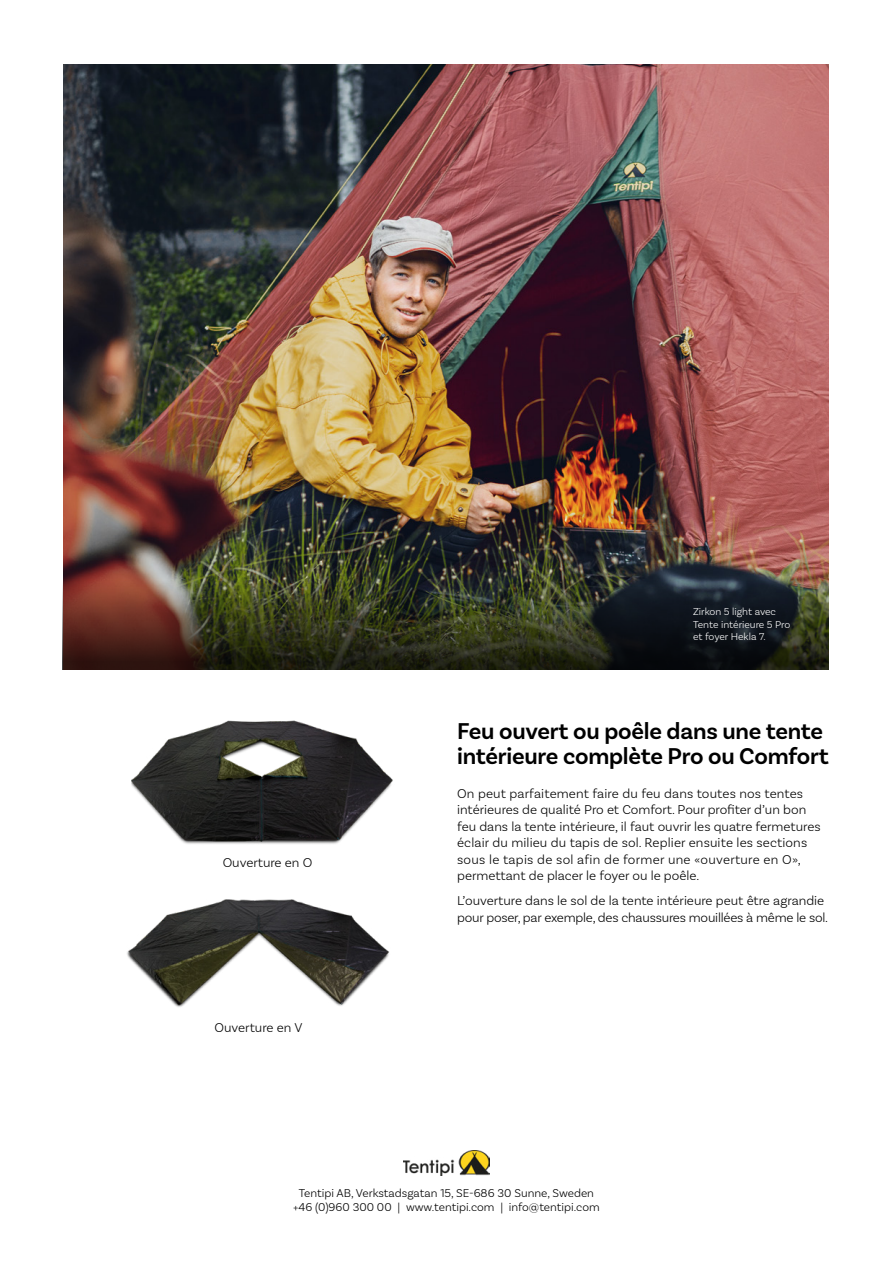
<style>
.page{position:relative;width:893px;height:1263px;background:#fff}
.page>*{position:absolute;margin:0;border:0;box-sizing:border-box;transform-origin:0 0}
.t1{font:600 24px/25.5px "Basic Sans";letter-spacing:-.01em;color:#000}
.t2{font:300 13.5px/16.5px "Basic Sans";color:#000}
.t3{font:300 12px/14.4px "Basic Sans";color:#000;text-align:center}
.t4{font:300 10.5px/12.6px "Basic Sans";color:#fff}
</style>
<div class="page">
<img style="left:63px;top:64px;width:766px;height:606px">
<img style="left:131px;top:721px;width:262px;height:123px">
<img style="left:62px;top:580px;width:766px;height:90px">
<img style="left:127px;top:900px;width:262px;height:107px">
<img style="left:404px;top:1150px;width:85px;height:26px">
<p class="t2" style="left:223px;top:854px;width:91px">Ouverture en O</p>
<p class="t2" style="left:215px;top:1018px;width:89px">Ouverture en V</p>
<p class="t4" style="left:693px;top:605px;width:99px">Zirkon 5 light avec<br>Tente intérieure 5 Pro et foyer Hekla 7.</p>
<h1 class="t1" style="left:457px;top:718px;width:373px">Feu ouvert ou poêle dans une tente intérieure complète Pro ou Comfort</h1>
<p class="t2" style="left:457px;top:785px;width:365px">On peut parfaitement faire du feu dans toutes nos tentes intérieures de qualité Pro et Comfort. Pour profiter d’un bon feu dans la tente intérieure, il faut ouvrir les quatre fermetures éclair du milieu du tapis de sol. Replier ensuite les sections sous le tapis de sol afin de former une «ouverture en O», permettant de placer le foyer ou le poêle.</p>
<p class="t2" style="left:457px;top:892px;width:372px">L’ouverture dans le sol de la tente intérieure peut être agrandie pour poser, par exemple, des chaussures mouillées à même le sol.</p>
<p class="t3" style="left:293px;top:1185px;width:308px">Tentipi AB, Verkstadsgatan 15, SE-686 30 Sunne, Sweden +46 (0)960 300 00 | www.tentipi.com | info@tentipi.com</p>
</div>
